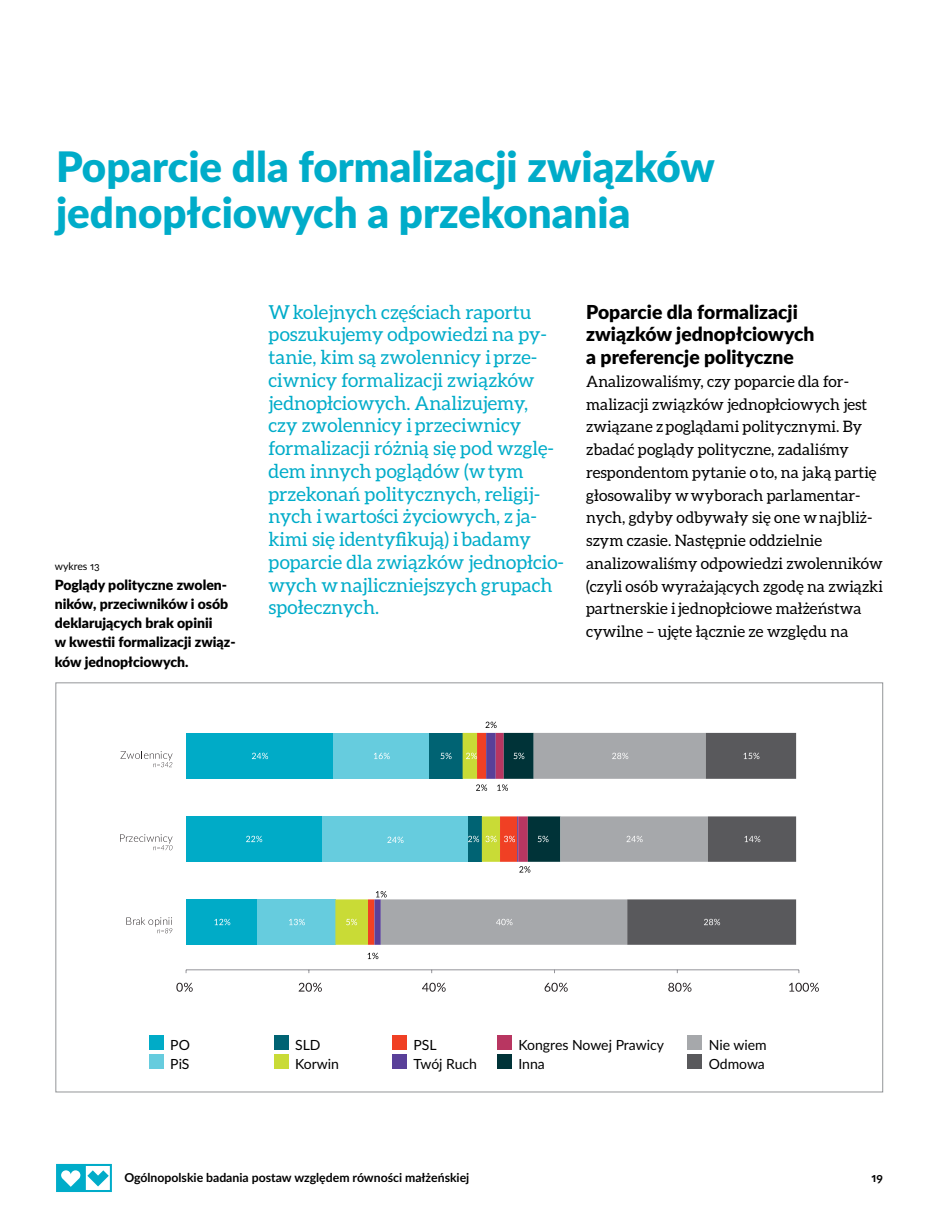
<style>
.page{position:relative;width:939px;height:1220px;background:#fff}
.page>*{position:absolute;margin:0;border:0;box-sizing:border-box;transform-origin:0 0}
.t1{font:900 42px/45.5px "Lato";color:#00acc9}
.t2{font:19.25px/22.8px "Aleo";color:#00acc9}
.t3{font:900 19.25px/22.8px "Lato";color:#000}
.t4{font:15.75px/22.8px "Aleo";color:#000}
.t5{font:900 14px/19.2px "Lato";color:#000}
.t6{font:14px/19.2px "Lato";color:#000}
.t7{font:700 12.25px "Lato";color:#000}
.t8{font:10.5px "Lato";color:#000}
</style>
<div class="page">
<svg style="left:56px;top:1164px;width:56px;height:28px"></svg>
<div style="left:149px;top:1035px;width:14px;height:14px;background:#00abc7"></div>
<div style="left:149px;top:1055px;width:14px;height:14px;background:#66ccde"></div>
<div style="left:274px;top:1035px;width:14px;height:14px;background:#006373"></div>
<div style="left:274px;top:1055px;width:14px;height:14px;background:#c9db36"></div>
<div style="left:392px;top:1035px;width:14px;height:14px;background:#f04024"></div>
<div style="left:392px;top:1055px;width:14px;height:14px;background:#594099"></div>
<div style="left:497px;top:1035px;width:14px;height:14px;background:#b83661"></div>
<div style="left:497px;top:1055px;width:14px;height:14px;background:#003338"></div>
<div style="left:687px;top:1035px;width:14px;height:14px;background:#a6a8ab"></div>
<div style="left:687px;top:1055px;width:14px;height:14px;background:#59595c"></div>
<div style="left:186px;top:899px;width:71px;height:46px;background:#00abc7"></div>
<div style="left:186px;top:816px;width:135px;height:46px;background:#00abc7"></div>
<div style="left:186px;top:733px;width:147px;height:46px;background:#00abc7"></div>
<div style="left:257px;top:899px;width:78px;height:46px;background:#66ccde"></div>
<div style="left:321px;top:816px;width:147px;height:46px;background:#66ccde"></div>
<div style="left:333px;top:733px;width:96px;height:46px;background:#66ccde"></div>
<svg style="left:560px;top:733px;width:52px;height:212px;fill:#a6a8ab"></svg>
<svg style="left:214px;top:919px;width:16px;height:6px"></svg>
<svg style="left:246px;top:836px;width:16px;height:6px"></svg>
<svg style="left:252px;top:753px;width:16px;height:6px"></svg>
<svg style="left:289px;top:919px;width:16px;height:6px"></svg>
<svg style="left:367px;top:953px;width:11px;height:6px"></svg>
<svg style="left:335px;top:722px;width:225px;height:223px"></svg>
<svg style="left:612px;top:733px;width:183px;height:212px"></svg>
<svg style="left:126px;top:917px;width:46px;height:16px"></svg>
<svg style="left:120px;top:834px;width:52px;height:16px"></svg>
<svg style="left:120px;top:751px;width:52px;height:16px"></svg>
<svg style="left:176px;top:983px;width:17px;height:9px"></svg>
<svg style="left:298px;top:983px;width:24px;height:9px"></svg>
<svg style="left:422px;top:983px;width:23px;height:9px"></svg>
<svg style="left:544px;top:983px;width:23px;height:9px"></svg>
<svg style="left:668px;top:983px;width:23px;height:9px"></svg>
<svg style="left:789px;top:983px;width:29px;height:9px"></svg>
<hr style="left:186px;top:969px;width:612px;height:1px;background:#949499">
<h1 class="t1" style="left:56px;top:142px;width:660px">Poparcie dla formalizacji związków jednopłciowych a przekonania</h1>
<p class="t8" style="left:55px;top:559px;width:47px">wykres 13</p>
<p class="t5" style="left:55px;top:574px;width:182px">Poglądy polityczne zwolen&shy;ników, przeciwników i osób deklarujących brak opinii<br>w kwestii formalizacji związ&shy;ków jednopłciowych.</p>
<p class="t2" style="left:268px;top:300px;width:297px">W kolejnych częściach raportu poszukujemy odpowiedzi na py&shy;tanie, kim są zwolennicy i prze&shy;ciwnicy formalizacji związków jednopłciowych. Analizujemy,<br>czy zwolennicy i przeciwnicy formalizacji różnią się pod wzglę&shy;dem innych poglądów (w tym przekonań politycznych, religij&shy;nych i wartości życiowych, z ja&shy;kimi się identyfikują) i badamy poparcie dla związków jednopłcio&shy;wych w najliczniejszych grupach społecznych.</p>
<p class="t3" style="left:586px;top:299px;width:229px">Poparcie dla formalizacji związków jednopłciowych a preferencje polityczne</p>
<p class="t4" style="left:586px;top:370px;width:298px">Analizowaliśmy, czy poparcie dla for&shy;malizacji związków jednopłciowych jest związane z poglądami politycznymi. By zbadać poglądy polityczne, zadaliśmy respondentom pytanie o to, na jaką partię głosowaliby w wyborach parlamentar&shy;nych, gdyby odbywały się one w najbliż&shy;szym czasie. Następnie oddzielnie analizowaliśmy odpowiedzi zwolenników (czyli osób wyrażających zgodę na związki partnerskie i jednopłciowe małżeństwa cywilne – ujęte łącznie ze względu na</p>
<p class="t6" style="left:170px;top:1034px;width:21px">PO<br>PiS</p>
<p class="t6" style="left:295px;top:1034px;width:45px">SLD<br>Korwin</p>
<p class="t6" style="left:413px;top:1034px;width:65px">PSL<br>Twój Ruch</p>
<p class="t6" style="left:518px;top:1034px;width:147px">Kongres Nowej Prawicy<br>Inna</p>
<p class="t6" style="left:708px;top:1034px;width:59px">Nie wiem<br>Odmowa</p>
<p class="t7" style="left:124px;top:1169px;width:346px">Ogólnopolskie badania postaw względem równości małżeńskiej</p>
<p class="t7" style="left:871px;top:1169px;width:13px">19</p>
</div>
